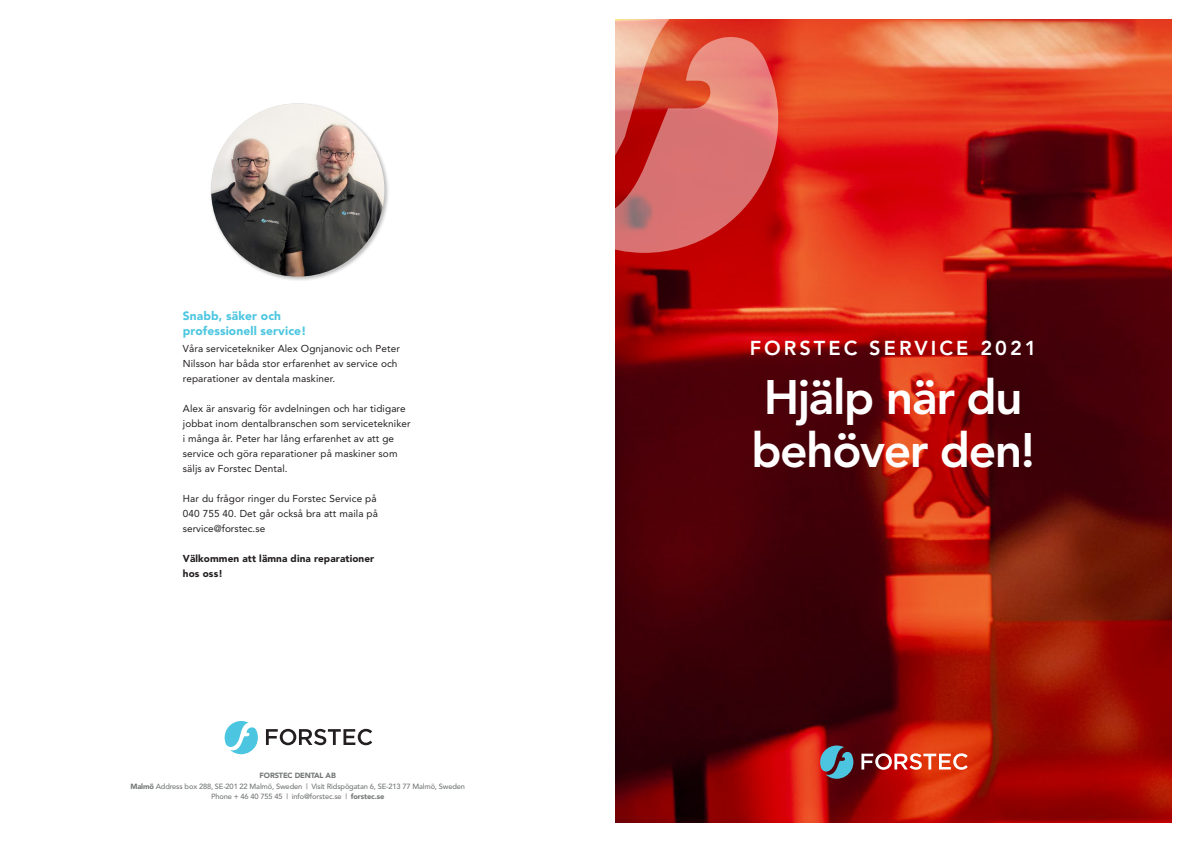
<style>
.page{position:relative;width:1191px;height:842px;background:#fff}
.page>*{position:absolute;margin:0;border:0;box-sizing:border-box;transform-origin:0 0}
.t1{font:800 48px/53px "Avenir";letter-spacing:-.03em;color:#fff}
.t2{font:800 20px "Avenir";letter-spacing:.15em;color:#fff}
.t3{font:900 12px/15px "Avenir";letter-spacing:.01em;color:#4cc6e0}
.t4{font:10px/15px "Avenir";letter-spacing:.01em;color:#231f20}
.t5{font:900 10px/15px "Avenir";letter-spacing:.01em;color:#231f20}
.t6{font:500 7.5px "Avenir";letter-spacing:-.02em;color:#747778}
.t7{font:900 7.5px "Avenir";letter-spacing:-.02em;color:#747778}
.s1{font-weight:900}
</style>
<div class="page">
<svg style="left:615px;top:20px;width:556px;height:802px;background:#8c160f"></svg>
<svg style="left:615px;top:19px;width:89px;height:17px;background:#e98167"></svg>
<svg style="left:615px;top:36px;width:163px;height:217px;background:#d65f58"></svg>
<svg style="left:861px;top:753px;width:106px;height:17px"></svg>
<svg style="left:820px;top:745px;width:33px;height:34px"></svg>
<svg style="left:266px;top:729px;width:106px;height:16px"></svg>
<svg style="left:225px;top:721px;width:33px;height:33px"></svg>
<div style="left:210px;top:102px;width:180px;height:180px;background:#231f20;opacity:.3"></div>
<img style="left:211px;top:103px;width:173px;height:174px;border-radius:87px">
<p class="t3" style="left:183px;top:308px;width:125px">Snabb, säker och professionell service!</p>
<p class="t4" style="left:183px;top:341px;width:219px">Våra servicetekniker Alex Ognjanovic och Peter<br>Nilsson har båda stor erfarenhet av service och reparationer av dentala maskiner.</p>
<p class="t4" style="left:183px;top:401px;width:229px">Alex är ansvarig för avdelningen och har tidigare jobbat inom dentalbranschen som servicetekniker i många år. Peter har lång erfarenhet av att ge service och göra reparationer på maskiner som säljs av Forstec Dental.</p>
<p class="t4" style="left:183px;top:491px;width:196px">Har du frågor ringer du Forstec Service på<br>040 755 40. Det går också bra att maila på service@forstec.se</p>
<p class="t5" style="left:183px;top:551px;width:193px">Välkommen att lämna dina reparationer hos oss!</p>
<p class="t7" style="left:260px;top:771px;width:78px">FORSTEC DENTAL AB</p>
<p class="t6" style="left:130px;top:782px;width:336px"><span class="s1">Malmö</span> Address box 288, SE-201 22 Malmö, Sweden | Visit Ridspögatan 6, SE-213 77 Malmö, Sweden</p>
<p class="t6" style="left:211px;top:792px;width:175px">Phone + 46 40 755 45 | info@forstec.se | <span class="s1">forstec.se</span></p>
<p class="t2" style="left:749px;top:336px;width:288px">FORSTEC SERVICE 2021</p>
<p class="t1" style="left:751px;top:370px;width:285px">Hjälp när du behöver den!</p>
</div>
